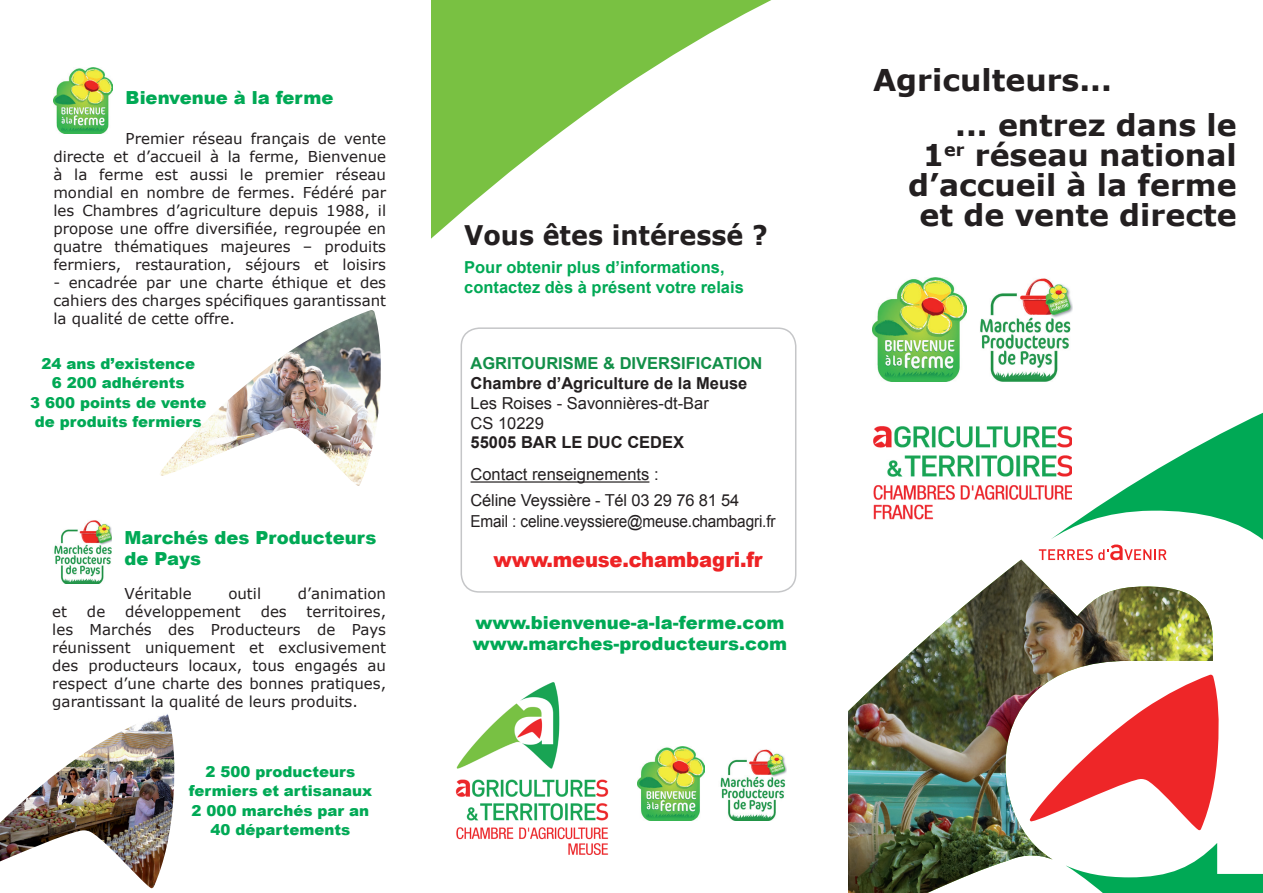
<style>
.page{position:relative;width:1263px;height:893px;background:#fff}
.page>*{position:absolute;margin:0;border:0;box-sizing:border-box;transform-origin:0 0}
.t1{font:700 30px/30px "Verdana";color:#231f20}
.t2{font:700 27px "Verdana";color:#231f20;scale:.94 1}
.t3{font:900 21px "Arial";letter-spacing:-.01em;color:#ee2325;scale:.93 1}
.t4{font:900 18px/21.6px "Arial";color:#00a955}
.t5{font:16.5px/19.8px "Arial";letter-spacing:-.01em;color:#231f20}
.t6{font:700 16.5px/19.8px "Arial";color:#00a955}
.t7{font:700 16.5px "Arial";color:#231f20}
.t8{font:16.5px "Arial";letter-spacing:-.01em;color:#231f20;scale:.93 1}
.t9{font:700 16.5px "Arial";color:#128f48}
.t10{font:15px/18px "Verdana";color:#231f20;text-align:justify}
.t11{font:900 15px/19.5px "Arial";color:#00a955;text-align:center}
</style>
<div class="page">
<svg style="left:431px;top:0;width:505px;height:590px"></svg>
<img style="left:0;top:714px;width:175px;height:174px">
<img style="left:160px;top:310px;width:221px;height:176px">
<svg style="left:1051px;top:412px;width:212px;height:481px"></svg>
<svg style="left:1213px;top:675px;width:6px;height:155px"></svg>
<svg style="left:563px;top:560px;width:116px;height:30px"></svg>
<img style="left:679px;top:560px;width:534px;height:333px">
<svg style="left:1039px;top:544px;width:127px;height:16px"></svg>
<div style="left:551px;top:679px;width:296px;height:214px;background:#fff"></div>
<img style="left:873px;top:422px;width:199px;height:98px">
<img style="left:872px;top:277px;width:94px;height:104px">
<img style="left:637px;top:746px;width:68px;height:75px">
<img style="left:720px;top:749px;width:66px;height:72px">
<img style="left:980px;top:278px;width:92px;height:103px">
<img style="left:53px;top:68px;width:60px;height:66px">
<img style="left:54px;top:520px;width:58px;height:64px">
<img style="left:455px;top:682px;width:154px;height:172px">
<hr style="left:471px;top:481px;width:178px;height:2px;background:#231f20">
<div style="left:460px;top:327px;width:336px;height:266px;border:2px solid #c5c6c8;border-radius:18px"></div>
<p class="t4" style="left:126px;top:86px;width:209px">Bienvenue à la ferme</p>
<p class="t10" style="left:53px;top:129px;width:334px;text-indent:72px">Premier réseau français de vente directe et d’accueil à la ferme, Bienvenue à la ferme est aussi le premier réseau mondial en nombre de fermes. Fédéré par les Chambres d’agriculture depuis 1988, il propose une offre diversifiée, regroupée en quatre thématiques majeures – produits fermiers, restauration, séjours et loisirs</p>
<p class="t10" style="left:53px;top:273px;width:334px">- encadrée par une charte éthique et des cahiers des charges spécifiques garantissant la qualité de cette offre.</p>
<p class="t11" style="left:30px;top:353px;width:178px">24 ans d’existence<br>6 200 adhérents<br>3 600 points de vente de produits fermiers</p>
<p class="t4" style="left:125px;top:526px;width:253px">Marchés des Producteurs de Pays</p>
<p class="t10" style="left:125px;top:585px;width:69px">Véritable</p>
<p class="t10" style="left:228px;top:585px;width:34px">outil</p>
<p class="t10" style="left:298px;top:585px;width:90px">d’animation</p>
<h2 class="t2" style="left:464px;top:217px;width:324px">Vous êtes intéressé ?</h2>
<p class="t6" style="left:464px;top:258px;width:281px">Pour obtenir plus d’informations, contactez dès à présent votre relais</p>
<p class="t9" style="left:471px;top:352px;width:293px">AGRITOURISME &amp; DIVERSIFICATION</p>
<p class="t7" style="left:471px;top:372px;width:278px">Chambre d’Agriculture de la Meuse</p>
<p class="t5" style="left:471px;top:393px;width:240px">Les Roises - Savonnières-dt-Bar<br>CS 10229</p>
<p class="t7" style="left:471px;top:432px;width:215px">55005 BAR LE DUC CEDEX</p>
<p class="t5" style="left:471px;top:462px;width:270px;line-height:25.2px">Contact renseignements :<br>Céline Veyssière - Tél 03 29 76 81 54</p>
<p class="t8" style="left:471px;top:510px;width:329px">Email : celine.veyssiere@meuse.chambagri.fr</p>
<h3 class="t3" style="left:493px;top:545px;width:291px">www.meuse.chambagri.fr</h3>
<p class="t10" style="left:52px;top:603px;width:16px">et</p>
<p class="t10" style="left:87px;top:603px;width:20px">de</p>
<p class="t10" style="left:125px;top:603px;width:117px">développement</p>
<p class="t10" style="left:261px;top:603px;width:28px">des</p>
<p class="t10" style="left:52px;top:603px;width:335px;text-indent:254px">territoires, les Marchés des Producteurs de Pays réunissent uniquement et exclusivement des producteurs locaux, tous engagés au respect d’une charte des bonnes pratiques, garantissant la qualité de leurs produits.</p>
<p class="t4" style="left:473px;top:611px;width:316px">www.bienvenue-a-la-ferme.com www.marches-producteurs.com</p>
<p class="t11" style="left:189px;top:761px;width:185px">2 500 producteurs fermiers et artisanaux<br>2 000 marchés par an<br>40 départements</p>
<h1 class="t1" style="left:955px;top:58px;width:283px;line-height:45px;text-indent:-82px">Agriculteurs...<br>... entrez dans le</h1>
<h1 class="t1" style="left:908px;top:141px;width:330px;text-align:center">1<sup>er</sup> réseau national d’accueil à la ferme et de vente directe</h1>
</div>
